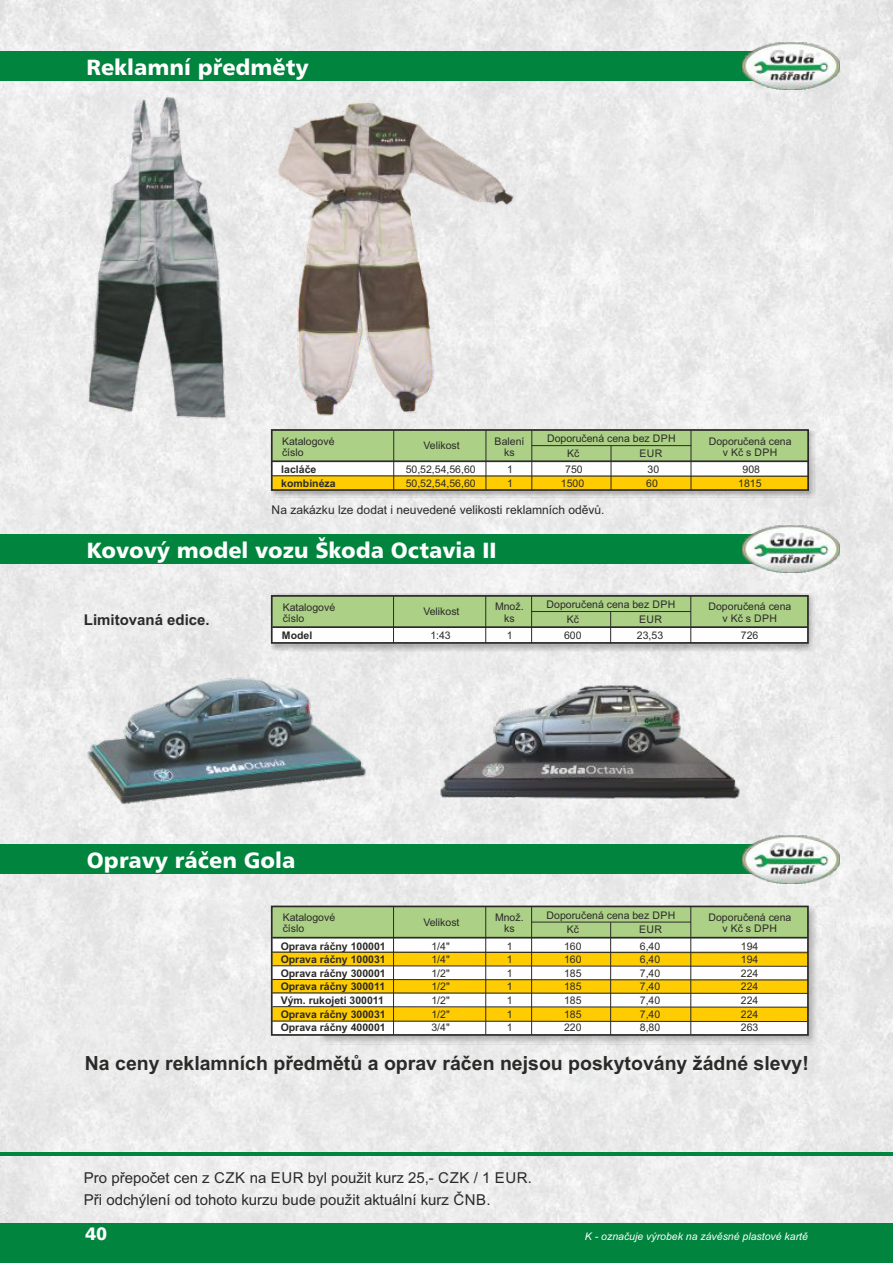
<style>
.page{position:relative;width:893px;height:1263px;background:#fff}
.page>*{position:absolute;margin:0;border:0;box-sizing:border-box;transform-origin:0 0}
.t1{font:22.05px "Humanist 777 AT Black B";color:#fefefe}
.t2{font:700 19.5px "Arial";color:#2b2a29}
.t3{font:18px "Humanist 777 AT Black B";color:#fefefe}
.t4{font:15px/21.9px "Arial";color:#2b2a29}
.t5{font:700 15px "Arial";color:#2b2a29}
.t6{font:12.15px "Arial";color:#2b2a29}
.t7{font:10.5px/13.6px "Arial";color:#2b2a29}
.t8{font:700 10.5px/13.6px "Arial";color:#2b2a29}
.t9{font:italic 10.5px "Arial";color:#fefefe}
</style>
<div class="page">
<img style="left:0;top:0;width:893px;height:1223px">
<img style="left:272px;top:594px;width:543px;height:57px">
<div style="left:0;top:1223px;width:893px;height:40px;background:#00843e"></div>
<img style="left:83px;top:89px;width:148px;height:334px">
<img style="left:275px;top:98px;width:239px;height:321px">
<div style="left:0;top:52px;width:808px;height:29px;background:#00843e"></div>
<div style="left:0;top:534px;width:808px;height:29px;background:#00843e"></div>
<img style="left:743px;top:42px;width:96px;height:48px">
<img style="left:743px;top:525px;width:96px;height:48px">
<img style="left:272px;top:431px;width:544px;height:66px">
<div style="left:272px;top:461px;width:536px;height:30px;background:#fefefe"></div>
<div style="left:272px;top:475px;width:536px;height:14px;background:#fecc00"></div>
<div style="left:272px;top:430px;width:536px;height:31px;background:#acd086"></div>
<hr style="left:272px;top:460px;width:536px;height:2px;background:#2b2a29">
<hr style="left:393px;top:430px;width:1px;height:61px;background:#2b2a29">
<hr style="left:485px;top:430px;width:1px;height:61px;background:#2b2a29">
<hr style="left:531px;top:430px;width:1px;height:61px;background:#2b2a29">
<hr style="left:691px;top:430px;width:1px;height:61px;background:#2b2a29">
<svg style="left:274px;top:475px;width:532px;height:2px"></svg>
<hr style="left:532px;top:445px;width:159px;height:1px;background:#2b2a29">
<hr style="left:611px;top:446px;width:1px;height:44px;background:#2b2a29">
<div style="left:272px;top:627px;width:536px;height:16px;background:#fefefe"></div>
<div style="left:272px;top:596px;width:536px;height:31px;background:#acd086"></div>
<hr style="left:272px;top:626px;width:536px;height:2px;background:#2b2a29">
<hr style="left:393px;top:596px;width:1px;height:47px;background:#2b2a29">
<hr style="left:485px;top:596px;width:1px;height:47px;background:#2b2a29">
<hr style="left:531px;top:596px;width:1px;height:47px;background:#2b2a29">
<hr style="left:690px;top:596px;width:1px;height:47px;background:#2b2a29">
<hr style="left:531px;top:611px;width:160px;height:1px;background:#2b2a29">
<hr style="left:610px;top:612px;width:1px;height:31px;background:#2b2a29">
<div style="left:271px;top:429px;width:538px;height:62px;border:2px solid #2b2a29"></div>
<div style="left:0;top:844px;width:808px;height:30px;background:#00843e"></div>
<img style="left:743px;top:835px;width:96px;height:48px">
<img style="left:321px;top:906px;width:495px;height:139px">
<div style="left:272px;top:938px;width:536px;height:97px;background:#fefefe"></div>
<div style="left:272px;top:952px;width:536px;height:14px;background:#fecc00"></div>
<div style="left:272px;top:979px;width:536px;height:14px;background:#fecc00"></div>
<div style="left:272px;top:1007px;width:536px;height:14px;background:#fecc00"></div>
<div style="left:272px;top:906px;width:536px;height:31px;background:#acd086"></div>
<hr style="left:272px;top:937px;width:536px;height:1px;background:#2b2a29">
<hr style="left:393px;top:906px;width:1px;height:128px;background:#2b2a29">
<hr style="left:485px;top:906px;width:1px;height:128px;background:#2b2a29">
<hr style="left:531px;top:906px;width:1px;height:128px;background:#2b2a29">
<hr style="left:690px;top:906px;width:1px;height:128px;background:#2b2a29">
<svg style="left:274px;top:952px;width:532px;height:1px"></svg>
<svg style="left:274px;top:965px;width:532px;height:2px"></svg>
<svg style="left:274px;top:979px;width:532px;height:1px"></svg>
<hr style="left:531px;top:922px;width:160px;height:1px;background:#2b2a29">
<hr style="left:610px;top:922px;width:1px;height:113px;background:#2b2a29">
<svg style="left:274px;top:992px;width:532px;height:2px"></svg>
<svg style="left:274px;top:1006px;width:532px;height:1px"></svg>
<svg style="left:274px;top:1020px;width:532px;height:2px"></svg>
<div style="left:271px;top:905px;width:538px;height:131px;border:2px solid #2b2a29"></div>
<img style="left:85px;top:675px;width:282px;height:129px">
<div style="left:271px;top:595px;width:538px;height:49px;border:2px solid #2b2a29"></div>
<hr style="left:0;top:1152px;width:893px;height:4px;background:#00843e">
<img style="left:436px;top:681px;width:306px;height:122px">
<h1 class="t1" style="left:87px;top:59px;width:224px">Reklamní předměty</h1>
<p class="t7" style="left:567px;top:433px;width:110px;line-height:14.2px;text-indent:-20px">Doporučená cena bez DPH<br>Kč</p>
<p class="t7" style="left:282px;top:436px;width:54px;line-height:11.1px">Katalogové číslo</p>
<p class="t7" style="left:424px;top:440px;width:38px">Velikost</p>
<p class="t7" style="left:495px;top:436px;width:31px;line-height:11.1px;text-align:center">Balení ks</p>
<p class="t7" style="left:709px;top:436px;width:84px;line-height:11.1px;text-align:center">Doporučená cena v Kč s DPH</p>
<p class="t7" style="left:561px;top:463px;width:25px;text-align:center">750<br>1500</p>
<p class="t7" style="left:640px;top:447px;width:24px">EUR</p>
<p class="t8" style="left:281px;top:464px;width:56px">lacláče kombinéza</p>
<p class="t7" style="left:406px;top:464px;width:72px">50,52,54,56,60<br>50,52,54,56,60</p>
<p class="t7" style="left:507px;top:464px;width:7px">1<br>1</p>
<p class="t7" style="left:646px;top:464px;width:15px">30<br>60</p>
<p class="t7" style="left:738px;top:464px;width:25px;text-align:center">908<br>1815</p>
<p class="t6" style="left:272px;top:506px;width:335px">Na zakázku lze dodat i neuvedené velikosti reklamních oděvů.</p>
<h1 class="t1" style="left:87px;top:541px;width:411px">Kovový model vozu Škoda Octavia II</h1>
<h3 class="t5" style="left:84px;top:614px;width:127px">Limitovaná edice.</h3>
<p class="t7" style="left:567px;top:598px;width:110px;line-height:14.2px;text-indent:-20px">Doporučená cena bez DPH<br>Kč</p>
<p class="t7" style="left:283px;top:602px;width:54px;line-height:11.1px">Katalogové číslo</p>
<p class="t7" style="left:423px;top:606px;width:38px">Velikost</p>
<p class="t7" style="left:495px;top:602px;width:30px;line-height:11.1px;text-align:center">Množ. ks</p>
<p class="t7" style="left:709px;top:602px;width:84px;line-height:11.1px;text-align:center">Doporučená cena v Kč s DPH</p>
<p class="t7" style="left:564px;top:629px;width:19px">600</p>
<p class="t7" style="left:639px;top:613px;width:24px">EUR</p>
<p class="t8" style="left:282px;top:629px;width:32px">Model</p>
<p class="t7" style="left:430px;top:629px;width:22px">1:43</p>
<p class="t7" style="left:507px;top:629px;width:7px">1</p>
<p class="t7" style="left:637px;top:629px;width:28px">23,53</p>
<p class="t7" style="left:741px;top:629px;width:19px">726</p>
<h1 class="t1" style="left:87px;top:852px;width:210px">Opravy ráčen Gola</h1>
<p class="t7" style="left:567px;top:909px;width:110px;line-height:14.2px;text-indent:-20px">Doporučená cena bez DPH<br>Kč</p>
<p class="t7" style="left:283px;top:913px;width:54px;line-height:11.1px">Katalogové číslo</p>
<p class="t7" style="left:423px;top:916px;width:38px">Velikost</p>
<p class="t7" style="left:495px;top:913px;width:30px;line-height:11.1px;text-align:center">Množ. ks</p>
<p class="t7" style="left:709px;top:913px;width:84px;line-height:11.1px;text-align:center">Doporučená cena v Kč s DPH</p>
<p class="t7" style="left:564px;top:940px;width:19px;text-align:justify">160<br>160<br>185<br>185<br>185<br>185<br>220</p>
<p class="t7" style="left:639px;top:924px;width:24px">EUR</p>
<p class="t8" style="left:281px;top:940px;width:107px">Oprava ráčny 100001<br>Oprava ráčny 100031<br>Oprava ráčny 300001<br>Oprava ráčny 300011<br>Vým. rukojeti 300011<br>Oprava ráčny 300031<br>Oprava ráčny 400001</p>
<p class="t7" style="left:431px;top:940px;width:20px;text-align:justify">1/4" 1/4" 1/2" 1/2" 1/2" 1/2" 3/4"</p>
<p class="t7" style="left:507px;top:940px;width:7px;text-align:justify">1<br>1<br>1<br>1<br>1<br>1<br>1</p>
<p class="t7" style="left:640px;top:940px;width:22px;text-align:justify">6,40<br>6,40<br>7,40<br>7,40<br>7,40<br>7,40<br>8,80</p>
<p class="t7" style="left:741px;top:940px;width:19px;text-align:justify">194<br>194<br>224<br>224<br>224<br>224<br>263</p>
<h2 class="t2" style="left:85px;top:1056px;width:725px">Na ceny reklamních předmětů a oprav ráčen nejsou poskytovány žádné slevy!</h2>
<h3 class="t4" style="left:84px;top:1168px;width:450px">Pro přepočet cen z CZK na EUR byl použit kurz 25,- CZK / 1 EUR.<br>Při odchýlení od tohoto kurzu bude použit aktuální kurz ČNB.</h3>
<h3 class="t3" style="left:85px;top:1226px;width:24px">40</h3>
<p class="t9" style="left:585px;top:1232px;width:224px">K - označuje výrobek na závěsné plastové kartě</p>
</div>
